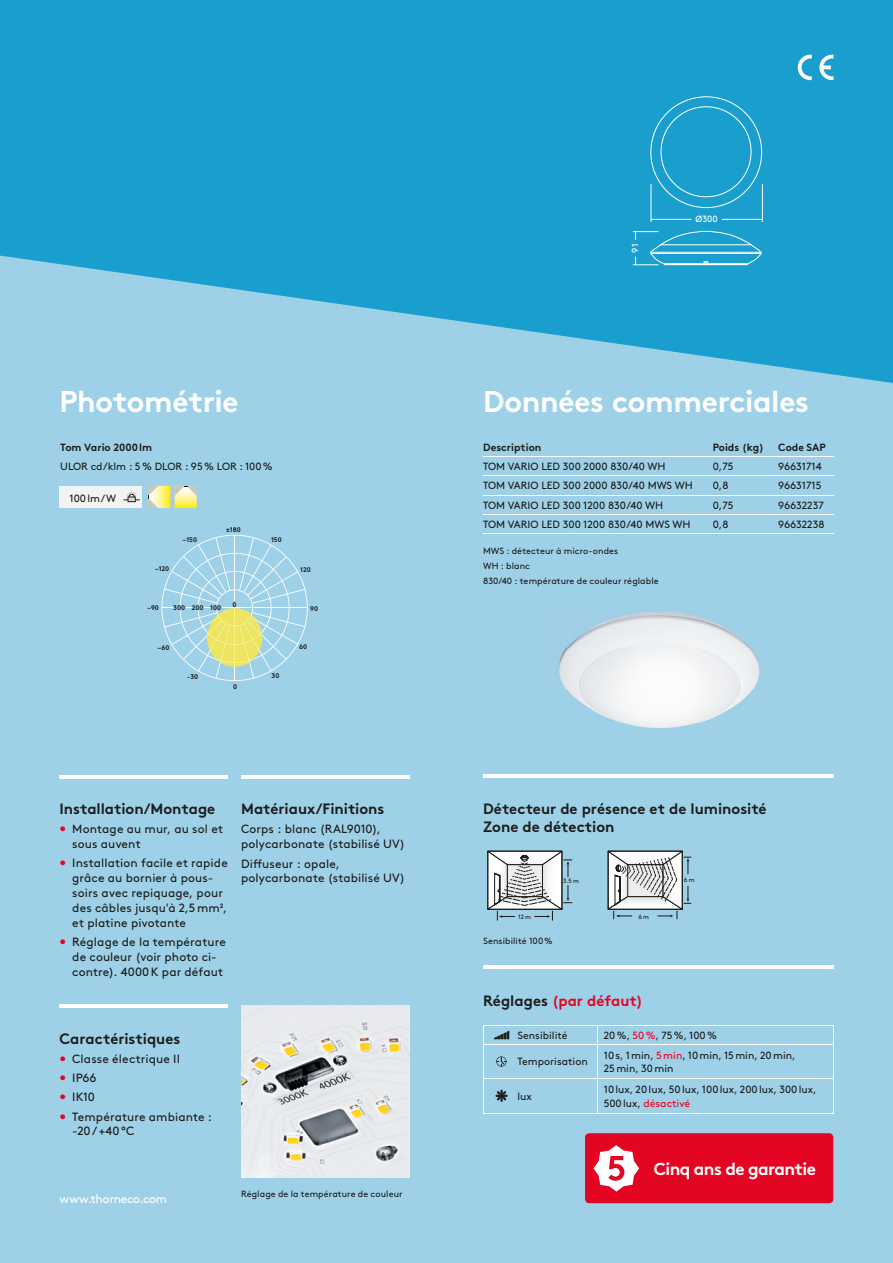
<style>
.page{position:relative;width:893px;height:1263px;background:#9ed1e8}
.page>*{position:absolute;margin:0;border:0;box-sizing:border-box;transform-origin:0 0}
.t1{font:700 30px "Brown";letter-spacing:-.01em;color:#fff}
.t2{font:700 17.25px "Brown";letter-spacing:-.035em;color:#fff}
.t3{font:700 15px/18px "Brown";color:#1d1d1b}
.t4{font:700 15px "Brown";letter-spacing:.005em;color:#e40522}
.t5{font:12px/14.9px "Brown";letter-spacing:.01em;color:#1d1d1b}
.t6{font:12px "Brown";letter-spacing:-.02em;color:#fff}
.t7{font:10.5px/13.5px "Brown";color:#1d1d1b}
.t8{font:700 10.5px "Brown";color:#1d1d1b}
.t9{font:9px/15px "Brown";letter-spacing:.01em;color:#1d1d1b}
.t10{font:9px "Brown";color:#fff}
.t11{font:700 6.75px "Brown";color:#1d1d1b}
.t12{font:6.15px "Brown";color:#1b1b19}
.s1{color:#e40522}
.s2{color:#1d1d1b}
</style>
<div class="page">
<svg style="left:0;top:0;width:893px;height:383px;fill:#199ecd"></svg>
<hr style="left:483px;top:774px;width:350px;height:3px;background:#fff">
<hr style="left:483px;top:966px;width:350px;height:3px;background:#fff">
<hr style="left:483px;top:456px;width:230px;height:1px;background:#fff">
<hr style="left:713px;top:456px;width:65px;height:1px;background:#fff">
<hr style="left:778px;top:456px;width:55px;height:1px;background:#fff">
<hr style="left:483px;top:495px;width:230px;height:1px;background:#fff">
<hr style="left:483px;top:475px;width:230px;height:1px;background:#fff">
<hr style="left:713px;top:475px;width:65px;height:1px;background:#fff">
<hr style="left:778px;top:475px;width:55px;height:1px;background:#fff">
<hr style="left:713px;top:495px;width:65px;height:1px;background:#fff">
<hr style="left:778px;top:495px;width:55px;height:1px;background:#fff">
<hr style="left:483px;top:514px;width:230px;height:1px;background:#fff">
<hr style="left:713px;top:514px;width:65px;height:1px;background:#fff">
<hr style="left:778px;top:514px;width:55px;height:1px;background:#fff">
<hr style="left:483px;top:533px;width:230px;height:1px;background:#fff">
<hr style="left:713px;top:533px;width:65px;height:1px;background:#fff">
<hr style="left:778px;top:533px;width:55px;height:1px;background:#fff">
<hr style="left:483px;top:1025px;width:115px;height:1px;background:#fff">
<svg style="left:483px;top:1026px;width:1px;height:18px"></svg>
<hr style="left:598px;top:1025px;width:236px;height:1px;background:#fff">
<svg style="left:597px;top:1026px;width:1px;height:18px"></svg>
<svg style="left:833px;top:1026px;width:1px;height:18px"></svg>
<hr style="left:483px;top:1044px;width:115px;height:1px;background:#fff">
<hr style="left:483px;top:1045px;width:1px;height:33px;background:#fff">
<hr style="left:598px;top:1044px;width:236px;height:1px;background:#fff">
<hr style="left:597px;top:1045px;width:1px;height:33px;background:#fff">
<hr style="left:833px;top:1045px;width:1px;height:33px;background:#fff">
<hr style="left:483px;top:1078px;width:115px;height:1px;background:#fff">
<hr style="left:483px;top:1079px;width:1px;height:34px;background:#fff">
<hr style="left:598px;top:1078px;width:236px;height:1px;background:#fff">
<hr style="left:597px;top:1079px;width:1px;height:34px;background:#fff">
<hr style="left:833px;top:1079px;width:1px;height:34px;background:#fff">
<hr style="left:483px;top:1113px;width:115px;height:1px;background:#fff">
<hr style="left:598px;top:1113px;width:236px;height:1px;background:#fff">
<hr style="left:60px;top:775px;width:168px;height:3px;background:#fff">
<hr style="left:241px;top:775px;width:169px;height:3px;background:#fff">
<hr style="left:60px;top:1004px;width:168px;height:3px;background:#fff">
<div style="left:60px;top:486px;width:82px;height:22px;background:#f3f3f3"></div>
<svg style="left:487px;top:851px;width:85px;height:69px"></svg>
<svg style="left:607px;top:851px;width:84px;height:68px"></svg>
<svg style="left:496px;top:1090px;width:11px;height:12px"></svg>
<svg style="left:496px;top:1056px;width:10px;height:10px"></svg>
<svg style="left:494px;top:1031px;width:15px;height:8px"></svg>
<svg style="left:161px;top:535px;width:147px;height:146px"></svg>
<svg style="left:148px;top:486px;width:49px;height:22px"></svg>
<hr style="left:651px;top:184px;width:1px;height:38px;background:#fff">
<hr style="left:762px;top:184px;width:1px;height:38px;background:#fff">
<hr style="left:651px;top:219px;width:40px;height:1px;background:#fff">
<hr style="left:722px;top:219px;width:40px;height:1px;background:#fff">
<svg style="left:633px;top:230px;width:129px;height:35px;background:#3bacd4"></svg>
<svg style="left:124px;top:492px;width:15px;height:10px"></svg>
<img style="left:241px;top:1006px;width:169px;height:172px">
<img style="left:559px;top:611px;width:201px;height:118px">
<svg style="left:798px;top:55px;width:14px;height:25px"></svg>
<svg style="left:819px;top:55px;width:14px;height:25px"></svg>
<div style="left:585px;top:1133px;width:248px;height:70px;background:#e40522;border-radius:4px"></div>
<svg style="left:593px;top:1145px;width:46px;height:46px"></svg>
<h1 class="t1" style="left:60px;top:378px;width:181px">Photométrie</h1>
<p class="t8" style="left:60px;top:439px;width:93px">Tom Vario 2000 lm</p>
<p class="t7" style="left:60px;top:459px;width:214px">ULOR cd/klm : 5 % DLOR : 95 % LOR : 100 %</p>
<p class="t7" style="left:70px;top:490px;width:48px">100 lm/W</p>
<p class="t11" style="left:183px;top:535px;width:16px">–150</p>
<p class="t11" style="left:226px;top:524px;width:16px">±180</p>
<p class="t11" style="left:271px;top:534px;width:12px">150</p>
<p class="t11" style="left:155px;top:563px;width:16px">–120</p>
<p class="t11" style="left:300px;top:564px;width:12px">120</p>
<p class="t11" style="left:147px;top:602px;width:13px">–90</p>
<p class="t11" style="left:310px;top:603px;width:10px">90</p>
<p class="t11" style="left:158px;top:642px;width:13px">–60</p>
<p class="t11" style="left:233px;top:599px;width:6px">0</p>
<p class="t11" style="left:173px;top:602px;width:49px">300 200 100</p>
<p class="t11" style="left:299px;top:642px;width:10px">60</p>
<p class="t11" style="left:187px;top:671px;width:13px">-30</p>
<p class="t11" style="left:233px;top:681px;width:6px">0</p>
<p class="t11" style="left:271px;top:670px;width:9px">30</p>
<p class="t3" style="left:60px;top:798px;width:157px">Installation/Montage</p>
<p class="t3" style="left:241px;top:798px;width:145px">Matériaux/Finitions</p>
<p class="t5" style="left:241px;top:821px;width:166px">Corps : blanc (RAL9010), polycarbonate (stabilisé UV)</p>
<p class="t5" style="left:241px;top:855px;width:166px">Diffuseur : opale, polycarbonate (stabilisé UV)</p>
<p class="t5" style="left:72px;top:821px;width:152px;text-indent:-13px"><span class="s1">•</span> Montage au mur, au sol et sous auvent</p>
<p class="t5" style="left:72px;top:855px;width:157px;text-indent:-13px"><span class="s1">•</span> Installation facile et rapide grâce au bornier à pous&shy;soirs avec repiquage, pour des câbles jusqu'à 2,5 mm², et platine pivotante</p>
<p class="t5" style="left:72px;top:933px;width:155px;text-indent:-13px"><span class="s1">•</span> Réglage de la température de couleur (voir photo ci&shy;contre). 4000 K par défaut</p>
<p class="t10" style="left:628px;top:253px;width:10px;rotate:-90deg">91</p>
<p class="t10" style="left:695px;top:212px;width:24px">Ø300</p>
<h1 class="t1" style="left:483px;top:378px;width:327px">Données commerciales</h1>
<p class="t8" style="left:483px;top:439px;width:60px">Description</p>
<p class="t8" style="left:713px;top:439px;width:53px">Poids (kg)</p>
<p class="t8" style="left:778px;top:439px;width:49px">Code SAP</p>
<p class="t7" style="left:483px;top:459px;width:184px">TOM VARIO LED 300 2000 830/40 WH</p>
<p class="t7" style="left:713px;top:459px;width:22px">0,75</p>
<p class="t7" style="left:778px;top:459px;width:45px">96631714</p>
<p class="t7" style="left:483px;top:478px;width:211px">TOM VARIO LED 300 2000 830/40 MWS WH</p>
<p class="t7" style="left:713px;top:478px;width:17px">0,8</p>
<p class="t7" style="left:778px;top:478px;width:45px">96631715</p>
<p class="t7" style="left:483px;top:497px;width:182px">TOM VARIO LED 300 1200 830/40 WH</p>
<p class="t7" style="left:713px;top:497px;width:22px">0,75</p>
<p class="t7" style="left:778px;top:497px;width:47px">96632237</p>
<p class="t7" style="left:483px;top:516px;width:209px">TOM VARIO LED 300 1200 830/40 MWS WH</p>
<p class="t7" style="left:713px;top:516px;width:17px">0,8</p>
<p class="t7" style="left:778px;top:516px;width:48px">96632238</p>
<p class="t9" style="left:483px;top:542px;width:177px">MWS : détecteur à micro-ondes<br>WH : blanc<br>830/40 : température de couleur réglable</p>
<p class="t3" style="left:483px;top:798px;width:285px">Détecteur de présence et de luminosité<br>Zone de détection</p>
<p class="t12" style="left:563px;top:876px;width:17px">3.5 m</p>
<p class="t12" style="left:518px;top:912px;width:14px">12 m</p>
<p class="t9" style="left:483px;top:933px;width:71px">Sensibilité 100 %</p>
<p class="t12" style="left:638px;top:912px;width:12px">6 m</p>
<p class="t4" style="left:483px;top:988px;width:161px"><span class="s2">Réglages</span> (par défaut)</p>
<p class="t12" style="left:684px;top:875px;width:12px">6 m</p>
<p class="t3" style="left:60px;top:1028px;width:122px">Caractéristiques</p>
<p class="t7" style="left:517px;top:1027px;width:51px">Sensibilité</p>
<p class="t7" style="left:604px;top:1027px;width:115px">20 %, <span class="s1">50 %</span>, 75 %, 100 %</p>
<p class="t7" style="left:517px;top:1054px;width:72px">Temporisation</p>
<p class="t7" style="left:604px;top:1047px;width:193px">10 s, 1 min, <span class="s1">5 min</span>, 10 min, 15 min, 20 min,<br>25 min, 30 min</p>
<p class="t7" style="left:517px;top:1088px;width:16px">lux</p>
<p class="t7" style="left:604px;top:1082px;width:215px">10 lux, 20 lux, 50 lux, 100 lux, 200 lux, 300 lux,<br>500 lux, <span class="s1">désactivé</span></p>
<p class="t5" style="left:60px;top:1050px;width:122px"><span class="s1">•</span> Classe électrique II</p>
<p class="t5" style="left:60px;top:1070px;width:39px"><span class="s1">•</span> IP66</p>
<p class="t5" style="left:60px;top:1089px;width:37px"><span class="s1">•</span> IK10</p>
<p class="t5" style="left:72px;top:1108px;width:141px;text-indent:-13px"><span class="s1">•</span> Température ambiante : -20 / +40 °C</p>
<p class="t6" style="left:60px;top:1190px;width:109px">www.thorneco.com</p>
<p class="t9" style="left:241px;top:1186px;width:163px">Réglage de la température de couleur</p>
<h2 class="t2" style="left:654px;top:1155px;width:164px">Cinq ans de garantie</h2>
</div>
